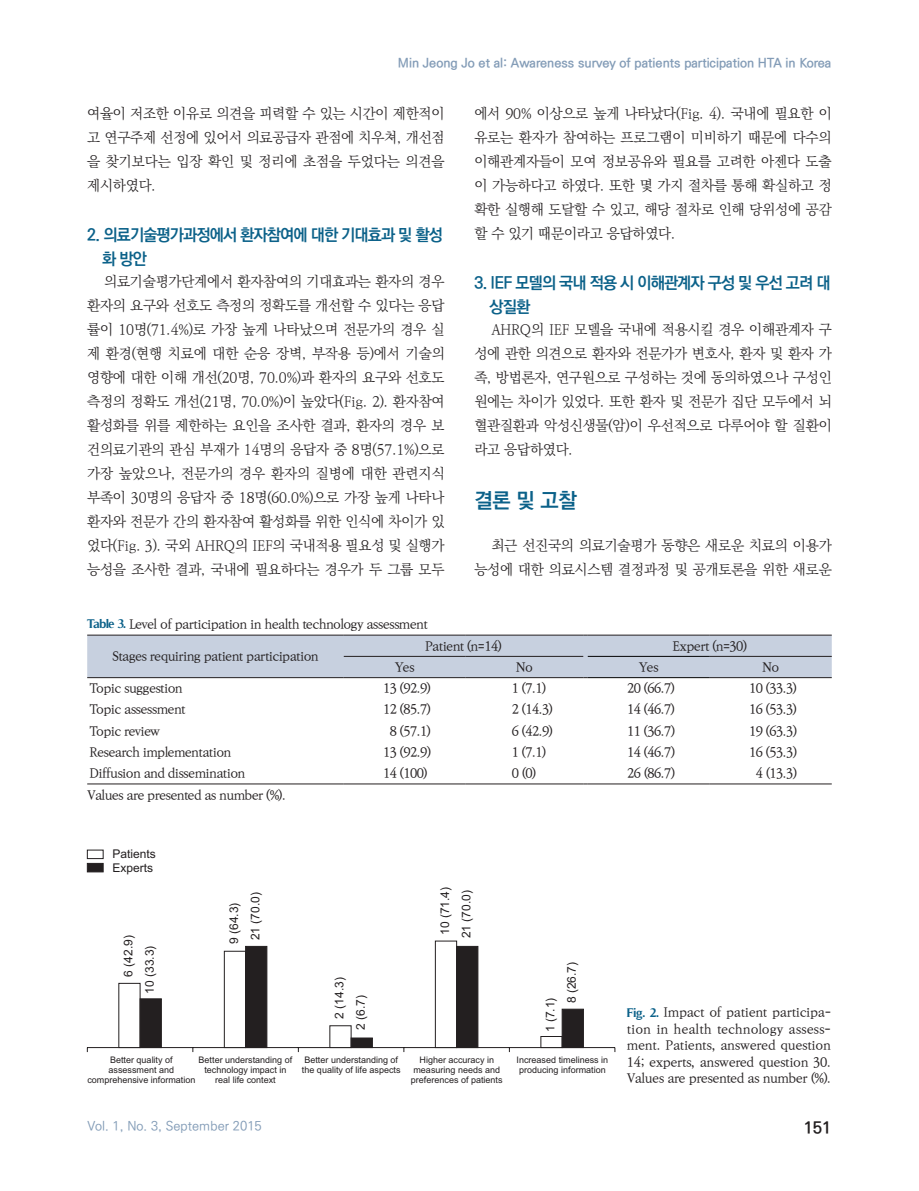
<style>
.page{position:relative;width:919px;height:1191px;background:#fff}
.page>*{position:absolute;margin:0;border:0;box-sizing:border-box;transform-origin:0 0}
.t1{font:700 21px "Ko Pub Dotum";color:#0b6189}
.t2{font:700 16.5px/24px "Ko Pub Dotum";letter-spacing:-.05em;color:#0b6189}
.t3{font:700 16.5px "Ko Pub Dotum";color:#231f20}
.t4{font:300 14.25px/24px "Ko Pub Batang";letter-spacing:-.015em;color:#231f20;text-align:justify}
.t5{font:500 12.75px "Ko Pub Batang";letter-spacing:-.045em;color:#231f20}
.t6{font:500 12.75px/16.5px "Ko Pub Batang";letter-spacing:-.025em;color:#231f20}
.t7{font:700 12.75px "Ko Pub Dotum";color:#839cb7}
.t8{font:500 12.75px "Ko Pub Dotum";color:#839cb7}
.t9{font:12px/21.3px "Arial";color:#231f20}
.t10{font:9px/10.1px "Arial";color:#231f20;text-align:center}
.s1{font-family:"Timeless";font-weight:700;color:#0b6189}
</style>
<div class="page">
<svg style="left:87px;top:635px;width:744px;height:43px;background:#bfc8d6"></svg>
<hr style="left:87px;top:783px;width:257px;height:1px;background:#231f20">
<hr style="left:344px;top:783px;width:121px;height:1px;background:#231f20">
<hr style="left:465px;top:783px;width:118px;height:1px;background:#231f20">
<hr style="left:587px;top:783px;width:122px;height:1px;background:#231f20">
<hr style="left:709px;top:783px;width:122px;height:1px;background:#231f20">
<hr style="left:587px;top:656px;width:122px;height:1px;background:#030303">
<hr style="left:587px;top:677px;width:122px;height:1px;background:#030303">
<hr style="left:87px;top:1047px;width:528px;height:1px;background:#231f20">
<div style="left:118px;top:983px;width:22px;height:65px;background:#fff"></div>
<div style="left:140px;top:998px;width:22px;height:50px;background:#231f20;border:1px solid #231f20"></div>
<div style="left:224px;top:950px;width:22px;height:98px;background:#fff;border:1px solid #231f20"></div>
<div style="left:245px;top:946px;width:22px;height:102px;background:#231f20"></div>
<div style="left:329px;top:1025px;width:22px;height:23px;background:#fff;border:1px solid #231f20"></div>
<div style="left:350px;top:1037px;width:23px;height:11px;background:#231f20;border:1px solid #231f20"></div>
<div style="left:435px;top:940px;width:22px;height:108px;background:#fff;border:1px solid #231f20"></div>
<div style="left:456px;top:946px;width:22px;height:102px;background:#231f20"></div>
<div style="left:540px;top:1036px;width:22px;height:12px;background:#fff;border:1px solid #231f20"></div>
<div style="left:561px;top:1008px;width:22px;height:40px;background:#231f20;border:1px solid #231f20"></div>
<div style="left:87px;top:863px;width:17px;height:9px;background:#231f20;border:1px solid #231f20"></div>
<div style="left:87px;top:849px;width:17px;height:10px;border:1px solid #231f20"></div>
<p class="t7" style="left:398px;top:57px;width:435px">Min Jeong Jo et al: Awareness survey of patients participation HTA in Korea</p>
<p class="t4" style="left:87px;top:102px;width:359px">여율이 저조한 이유로 의견을 피력할 수 있는 시간이 제한적이 고 연구주제 선정에 있어서 의료공급자 관점에 치우쳐, 개선점 을 찾기보다는 입장 확인 및 정리에 초점을 두었다는 의견을 제시하였다.</p>
<p class="t2" style="left:102px;top:223px;width:342px;text-indent:-15px">2. 의료기술평가과정에서 환자참여에 대한 기대효과 및 활성 화 방안</p>
<p class="t4" style="left:87px;top:270px;width:359px;text-indent:17px">의료기술평가단계에서 환자참여의 기대효과는 환자의 경우 환자의 요구와 선호도 측정의 정확도를 개선할 수 있다는 응답 률이 10명(71.4%)로 가장 높게 나타났으며 전문가의 경우 실 제 환경(현행 치료에 대한 순응 장벽, 부작용 등)에서 기술의 영향에 대한 이해 개선(20명, 70.0%)과 환자의 요구와 선호도 측정의 정확도 개선(21명, 70.0%)이 높았다(Fig. 2). 환자참여 활성화를 위를 제한하는 요인을 조사한 결과, 환자의 경우 보 건의료기관의 관심 부재가 14명의 응답자 중 8명(57.1%)으로 가장 높았으나, 전문가의 경우 환자의 질병에 대한 관련지식 부족이 30명의 응답자 중 18명(60.0%)으로 가장 높게 나타나 환자와 전문가 간의 환자참여 활성화를 위한 인식에 차이가 있 었다(Fig. 3). 국외 AHRQ의 IEF의 국내적용 필요성 및 실행가 능성을 조사한 결과, 국내에 필요하다는 경우가 두 그룹 모두</p>
<p class="t4" style="left:474px;top:102px;width:359px">에서 90% 이상으로 높게 나타났다(Fig. 4). 국내에 필요한 이 유로는 환자가 참여하는 프로그램이 미비하기 때문에 다수의 이해관계자들이 모여 정보공유와 필요를 고려한 아젠다 도출 이 가능하다고 하였다. 또한 몇 가지 절차를 통해 확실하고 정 확한 실행해 도달할 수 있고, 해당 절차로 인해 당위성에 공감 할 수 있기 때문이라고 응답하였다.</p>
<p class="t2" style="left:489px;top:271px;width:342px;text-indent:-15px">3. IEF 모델의 국내 적용 시 이해관계자 구성 및 우선 고려 대 상질환</p>
<p class="t4" style="left:474px;top:318px;width:359px;text-indent:17px">AHRQ의 IEF 모델을 국내에 적용시킬 경우 이해관계자 구 성에 관한 의견으로 환자와 전문가가 변호사, 환자 및 환자 가 족, 방법론자, 연구원으로 구성하는 것에 동의하였으나 구성인 원에는 차이가 있었다. 또한 환자 및 전문가 집단 모두에서 뇌 혈관질환과 악성신생물(암)이 우선적으로 다루어야 할 질환이 라고 응답하였다.</p>
<p class="t1" style="left:474px;top:490px;width:104px">결론 및 고찰</p>
<p class="t4" style="left:474px;top:534px;width:359px;text-align:right">최근 선진국의 의료기술평가 동향은 새로운 치료의 이용가 능성에 대한 의료시스템 결정과정 및 공개토론을 위한 새로운</p>
<p class="t5" style="left:87px;top:617px;width:342px"><span class="s1">Table 3.</span> Level of participation in health technology assessment</p>
<p class="t5" style="left:112px;top:650px;width:208px">Stages requiring patient participation</p>
<p class="t5" style="left:425px;top:639px;width:78px">Patient (n=14)</p>
<p class="t5" style="left:672px;top:639px;width:76px">Expert (n=30)</p>
<p class="t5" style="left:395px;top:660px;width:21px">Yes</p>
<p class="t5" style="left:516px;top:660px;width:19px">No</p>
<p class="t5" style="left:639px;top:660px;width:21px">Yes</p>
<p class="t5" style="left:762px;top:660px;width:19px">No</p>
<p class="t5" style="left:89px;top:681px;width:95px">Topic suggestion</p>
<p class="t5" style="left:383px;top:681px;width:49px">13 (92.9)</p>
<p class="t5" style="left:511px;top:681px;width:36px">1 (7.1)</p>
<p class="t5" style="left:627px;top:681px;width:49px">20 (66.7)</p>
<p class="t5" style="left:749px;top:681px;width:49px">10 (33.3)</p>
<p class="t5" style="left:89px;top:703px;width:98px">Topic assessment</p>
<p class="t5" style="left:383px;top:703px;width:49px">12 (85.7)</p>
<p class="t5" style="left:512px;top:703px;width:43px">2 (14.3)</p>
<p class="t5" style="left:627px;top:703px;width:49px">14 (46.7)</p>
<p class="t5" style="left:749px;top:703px;width:49px">16 (53.3)</p>
<p class="t5" style="left:89px;top:724px;width:72px">Topic review</p>
<p class="t5" style="left:390px;top:724px;width:43px">8 (57.1)</p>
<p class="t5" style="left:512px;top:724px;width:43px">6 (42.9)</p>
<p class="t5" style="left:627px;top:724px;width:49px">11 (36.7)</p>
<p class="t5" style="left:749px;top:724px;width:49px">19 (63.3)</p>
<p class="t5" style="left:89px;top:745px;width:143px">Research implementation</p>
<p class="t5" style="left:383px;top:745px;width:49px">13 (92.9)</p>
<p class="t5" style="left:512px;top:745px;width:36px">1 (7.1)</p>
<p class="t5" style="left:627px;top:745px;width:49px">14 (46.7)</p>
<p class="t5" style="left:749px;top:745px;width:49px">16 (53.3)</p>
<p class="t5" style="left:89px;top:766px;width:157px">Diffusion and dissemination</p>
<p class="t5" style="left:383px;top:766px;width:46px">14 (100)</p>
<p class="t5" style="left:512px;top:766px;width:26px">0 (0)</p>
<p class="t5" style="left:627px;top:766px;width:49px">26 (86.7)</p>
<p class="t5" style="left:755px;top:766px;width:43px">4 (13.3)</p>
<p class="t5" style="left:87px;top:788px;width:200px">Values are presented as number (%).</p>
<p class="t9" style="left:112px;top:848px;width:45px;line-height:13.4px">Patients<br>Experts</p>
<p class="t9" style="left:119px;top:976px;width:43px;rotate:-90deg">6 (42.9)</p>
<p class="t9" style="left:140px;top:993px;width:50px;rotate:-90deg">10 (33.3)</p>
<p class="t9" style="left:224px;top:940px;width:50px;text-indent:-4px;rotate:-90deg">9 (64.3)<br>21 (70.0)</p>
<p class="t9" style="left:330px;top:1029px;width:54px;text-indent:11px;rotate:-90deg">2 (14.3)<br>2 (6.7)</p>
<p class="t9" style="left:435px;top:938px;width:53px;rotate:-90deg">10 (71.4)<br>21 (70.0)</p>
<p class="t9" style="left:541px;top:1003px;width:43px;text-indent:-29px;rotate:-90deg">1 (7.1)<br>8 (26.7)</p>
<p class="t10" style="left:87px;top:1055px;width:110px">Better quality of assessment and comprehensive information</p>
<p class="t10" style="left:199px;top:1055px;width:95px">Better understanding of technology impact in real life context</p>
<p class="t10" style="left:302px;top:1055px;width:100px;text-align:left">Better understanding of the quality of life aspects</p>
<p class="t10" style="left:411px;top:1055px;width:93px">Higher accuracy in measuring needs and preferences of patients</p>
<p class="t10" style="left:516px;top:1055px;width:93px;text-align:left">Increased timeliness in producing information</p>
<p class="t6" style="left:626px;top:1004px;width:206px"><span class="s1">Fig. 2.</span> Impact of patient participa&shy;tion in health technology assess&shy;ment. Patients, answered question 14; experts, answered question 30.<br>Values are presented as number (%).</p>
<p class="t8" style="left:88px;top:1120px;width:176px">Vol. 1, No. 3, September 2015</p>
<p class="t3" style="left:803px;top:1119px;width:29px">151</p>
</div>
